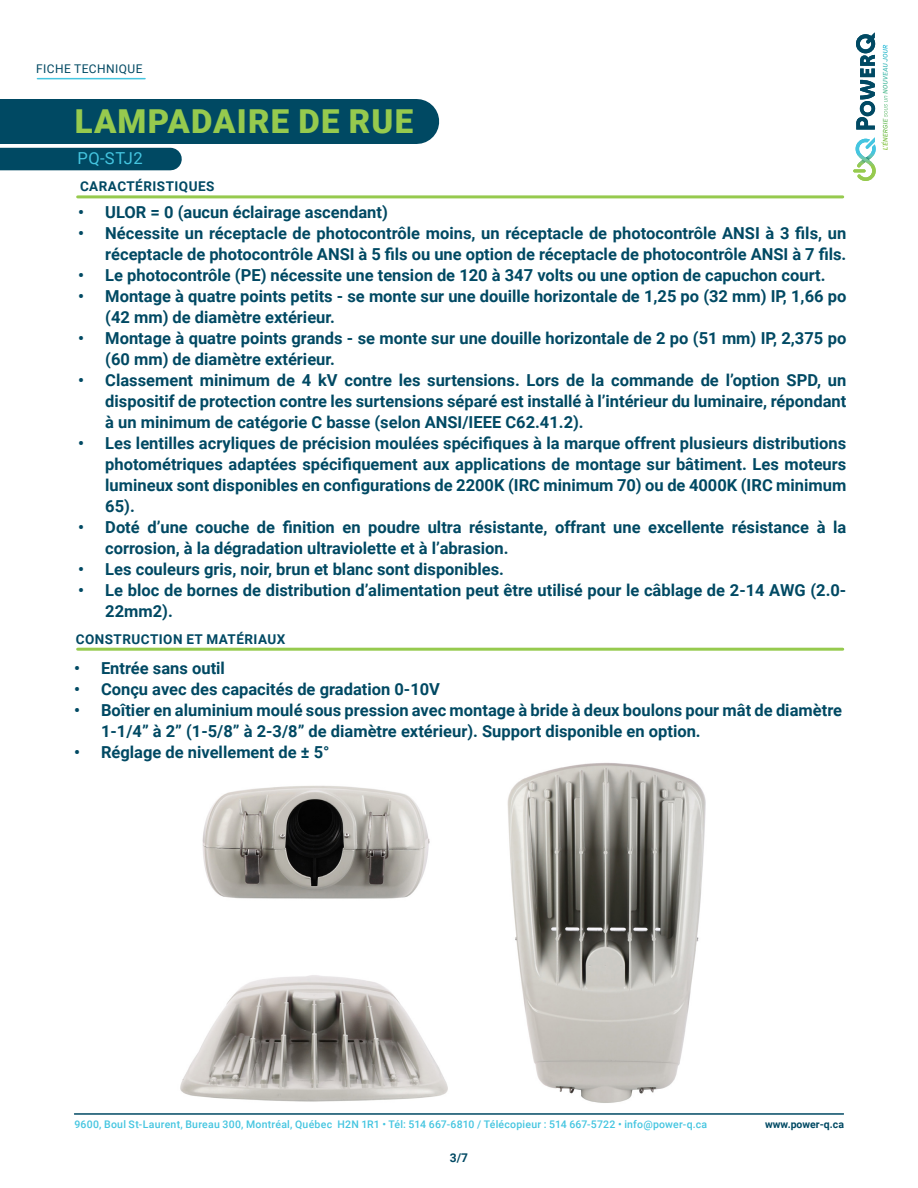
<style>
.page{position:relative;width:918px;height:1188px;background:#fff}
.page>*{position:absolute;margin:0;border:0;box-sizing:border-box;transform-origin:0 0}
.t1{font:900 33px "Roboto";letter-spacing:.035em;color:#96ca4e}
.t2{font:700 16.5px/21px "Roboto";color:#004963}
.t3{font:16.5px "Roboto";letter-spacing:.035em;color:#44c5e0}
.t4{font:700 13.5px "Roboto";letter-spacing:.035em;color:#004963}
.t5{font:12px "Roboto";letter-spacing:.035em;color:#004963}
.t6{font:700 12px "Roboto";color:#004963}
.t7{font:500 10.5px "Roboto";letter-spacing:.02em;color:#44c5e0}
.t8{font:700 10.5px "Roboto";color:#004963}
</style>
<div class="page">
<hr style="left:37px;top:78px;width:108px;height:1px;background:#44c5e0">
<div style="left:0;top:99px;width:417px;height:45px;background:#004963"></div>
<div style="left:0;top:148px;width:171px;height:22px;background:#004963"></div>
<hr style="left:74px;top:1114px;width:770px;height:1px;background:#004963">
<svg style="left:856px;top:32px;width:19px;height:98px"></svg>
<svg style="left:853px;top:137px;width:23px;height:44px"></svg>
<svg style="left:883px;top:45px;width:5px;height:44px"></svg>
<hr style="left:78px;top:195px;width:765px;height:3px;background:#96ca4e">
<hr style="left:78px;top:648px;width:765px;height:3px;background:#96ca4e">
<img style="left:180px;top:975px;width:268px;height:127px">
<img style="left:202px;top:785px;width:228px;height:114px">
<img style="left:507px;top:763px;width:199px;height:340px">
<p class="t5" style="left:36px;top:60px;width:108px">FICHE TECHNIQUE</p>
<h1 class="t1" style="left:75px;top:98px;width:340px">LAMPADAIRE DE RUE</h1>
<p class="t3" style="left:78px;top:147px;width:67px">PQ-STJ2</p>
<p class="t4" style="left:80px;top:177px;width:136px">CARACTÉRISTIQUES</p>
<p class="t2" style="left:78px;top:201px;width:311px">• ULOR = 0 (aucun éclairage ascendant)</p>
<p class="t2" style="left:78px;top:222px;width:770px;text-align:right">• Nécessite un réceptacle de photocontrôle moins, un réceptacle de photocontrôle ANSI à 3 fils, un réceptacle de photocontrôle ANSI à 5 fils ou une option de réceptacle de photocontrôle ANSI à 7 fils.</p>
<p class="t2" style="left:78px;top:264px;width:749px">• Le photocontrôle (PE) nécessite une tension de 120 à 347 volts ou une option de capuchon court.</p>
<p class="t2" style="left:105px;top:285px;width:743px;text-indent:-27px">• Montage à quatre points petits - se monte sur une douille horizontale de 1,25 po (32 mm) IP, 1,66 po (42 mm) de diamètre extérieur.</p>
<p class="t2" style="left:105px;top:327px;width:743px;text-indent:-27px">• Montage à quatre points grands - se monte sur une douille horizontale de 2 po (51 mm) IP, 2,375 po (60 mm) de diamètre extérieur.</p>
<p class="t2" style="left:105px;top:369px;width:743px;text-align:justify;text-indent:-27px">• Classement minimum de 4 kV contre les surtensions. Lors de la commande de l’option SPD, un dispositif de protection contre les surtensions séparé est installé à l’intérieur du luminaire, répondant à un minimum de catégorie C basse (selon ANSI/IEEE C62.41.2).</p>
<p class="t2" style="left:105px;top:432px;width:743px;text-align:justify;text-indent:-27px">• Les lentilles acryliques de précision moulées spécifiques à la marque offrent plusieurs distributions photométriques adaptées spécifiquement aux applications de montage sur bâtiment. Les moteurs lumineux sont disponibles en configurations de 2200K (IRC minimum 70) ou de 4000K (IRC minimum 65).</p>
<p class="t2" style="left:105px;top:516px;width:743px;text-indent:-27px">• Doté d’une couche de finition en poudre ultra résistante, offrant une excellente résistance à la corrosion, à la dégradation ultraviolette et à l’abrasion.</p>
<p class="t2" style="left:78px;top:558px;width:427px">• Les couleurs gris, noir, brun et blanc sont disponibles.</p>
<p class="t2" style="left:105px;top:579px;width:743px;text-indent:-27px">• Le bloc de bornes de distribution d’alimentation peut être utilisé pour le câblage de 2-14 AWG (2.0-<br>22mm2).</p>
<p class="t4" style="left:76px;top:629px;width:211px">CONSTRUCTION ET MATÉRIAUX</p>
<p class="t2" style="left:74px;top:657px;width:152px">• Entrée sans outil</p>
<p class="t2" style="left:74px;top:678px;width:368px">• Conçu avec des capacités de gradation 0-10V</p>
<p class="t2" style="left:101px;top:699px;width:743px;text-indent:-27px">• Boîtier en aluminium moulé sous pression avec montage à bride à deux boulons pour mât de diamètre<br>1-1/4” à 2” (1-5/8” à 2-3/8” de diamètre extérieur). Support disponible en option.</p>
<p class="t2" style="left:74px;top:741px;width:257px">• Réglage de nivellement de ± 5°</p>
<p class="t7" style="left:74px;top:1117px;width:634px">9600, Boul St-Laurent, Bureau 300, Montréal, Québec H2N 1R1 • Tél: 514 667-6810 / Télécopieur : 514 667-5722 • info@power-q.ca</p>
<p class="t8" style="left:765px;top:1117px;width:80px">www.power-q.ca</p>
<p class="t6" style="left:450px;top:1149px;width:20px">3/7</p>
</div>
